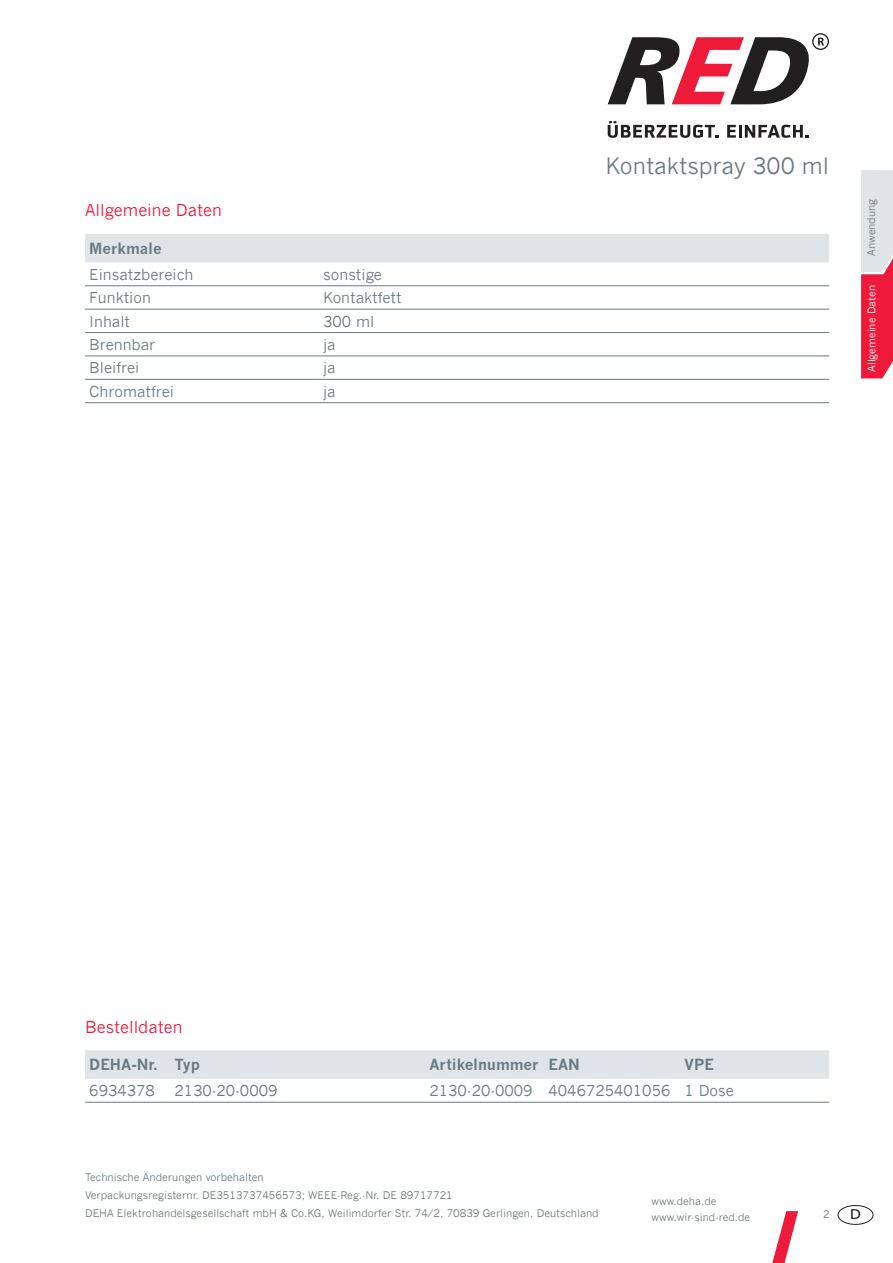
<style>
.page{position:relative;width:893px;height:1263px;background:#fff}
.page>*{position:absolute;margin:0;border:0;box-sizing:border-box;transform-origin:0 0}
.t1{font:22.5px "News Gothic";color:#6b7a83}
.t2{font:16.5px "News Gothic";color:#ed1a3a}
.t3{font:15px "News Gothic";color:#6b7a83}
.t4{font:700 15px "News Gothic";color:#6b7a83}
.t5{font:13.5px "Tahoma";color:#231f20;scale:1.17 1}
.t6{font:10.5px/18px "News Gothic";color:#6b7a83}
.t7{font:10.5px "News Gothic";color:#fff}
</style>
<div class="page">
<svg style="left:608px;top:121px;width:111px;height:17px"></svg>
<svg style="left:727px;top:125px;width:82px;height:13px"></svg>
<svg style="left:608px;top:33px;width:221px;height:71px"></svg>
<svg style="left:861px;top:170px;width:32px;height:208px;background:#e68092"></svg>
<svg style="left:772px;top:1211px;width:26px;height:52px"></svg>
<div style="left:838px;top:1205px;width:35px;height:19px;border:1px solid #231f20;border-radius:50%"></div>
<div style="left:85px;top:1050px;width:744px;height:29px;background:#dfe4e8"></div>
<hr style="left:85px;top:1102px;width:85px;height:1px;background:#6b7a83">
<hr style="left:170px;top:1102px;width:255px;height:1px;background:#6b7a83">
<hr style="left:425px;top:1102px;width:119px;height:1px;background:#6b7a83">
<hr style="left:544px;top:1102px;width:136px;height:1px;background:#6b7a83">
<hr style="left:680px;top:1102px;width:149px;height:1px;background:#6b7a83">
<div style="left:85px;top:234px;width:744px;height:28px;background:#dfe4e8"></div>
<hr style="left:85px;top:402px;width:234px;height:1px;background:#6b7a83">
<hr style="left:319px;top:402px;width:510px;height:1px;background:#6b7a83">
<hr style="left:85px;top:379px;width:234px;height:1px;background:#6b7a83">
<hr style="left:319px;top:379px;width:510px;height:1px;background:#6b7a83">
<hr style="left:85px;top:356px;width:234px;height:1px;background:#6b7a83">
<hr style="left:319px;top:356px;width:510px;height:1px;background:#6b7a83">
<hr style="left:85px;top:332px;width:234px;height:1px;background:#6b7a83">
<hr style="left:319px;top:332px;width:510px;height:1px;background:#6b7a83">
<hr style="left:85px;top:309px;width:234px;height:1px;background:#6b7a83">
<hr style="left:319px;top:309px;width:510px;height:1px;background:#6b7a83">
<hr style="left:85px;top:285px;width:234px;height:1px;background:#6b7a83">
<hr style="left:319px;top:285px;width:510px;height:1px;background:#6b7a83">
<h2 class="t2" style="left:85px;top:200px;width:138px">Allgemeine Daten</h2>
<h3 class="t4" style="left:89px;top:239px;width:74px">Merkmale</h3>
<h3 class="t3" style="left:89px;top:265px;width:106px">Einsatzbereich</h3>
<h3 class="t3" style="left:323px;top:265px;width:60px">sonstige</h3>
<h3 class="t3" style="left:89px;top:289px;width:63px">Funktion</h3>
<h3 class="t3" style="left:323px;top:289px;width:80px">Kontaktfett</h3>
<h3 class="t3" style="left:89px;top:312px;width:42px">Inhalt</h3>
<h3 class="t3" style="left:323px;top:312px;width:53px">300 ml</h3>
<h3 class="t3" style="left:89px;top:336px;width:68px">Brennbar</h3>
<h3 class="t3" style="left:323px;top:336px;width:14px">ja</h3>
<h3 class="t3" style="left:89px;top:359px;width:52px">Bleifrei</h3>
<h3 class="t3" style="left:323px;top:359px;width:14px">ja</h3>
<h3 class="t3" style="left:89px;top:382px;width:86px">Chromatfrei</h3>
<h3 class="t3" style="left:323px;top:382px;width:14px">ja</h3>
<h1 class="t1" style="left:605px;top:152px;width:225px">Kontaktspray 300 ml</h1>
<p class="t6" style="left:862px;top:256px;width:59px;rotate:-90deg">Anwendung</p>
<p class="t7" style="left:865px;top:372px;width:89px;rotate:-90deg">Allgemeine Daten</p>
<h2 class="t2" style="left:85px;top:1017px;width:99px">Bestelldaten</h2>
<h3 class="t4" style="left:89px;top:1055px;width:112px">DEHA-Nr. Typ</h3>
<h3 class="t4" style="left:429px;top:1055px;width:152px">Artikelnummer EAN</h3>
<h3 class="t4" style="left:685px;top:1055px;width:31px">VPE</h3>
<h3 class="t3" style="left:89px;top:1082px;width:67px">6934378</h3>
<h3 class="t3" style="left:174px;top:1082px;width:105px">2130-20-0009</h3>
<h3 class="t3" style="left:429px;top:1082px;width:306px">2130-20-0009 4046725401056 1 Dose</h3>
<p class="t6" style="left:85px;top:1168px;width:515px">Technische Änderungen vorbehalten<br>Verpackungsregisternr. DE3513737456573; WEEE-Reg.-Nr. DE 89717721<br>DEHA Elektrohandelsgesellschaft mbH &amp; Co.KG, Weilimdorfer Str. 74/2, 70839 Gerlingen, Deutschland</p>
<p class="t6" style="left:651px;top:1192px;width:100px;line-height:16.5px">www.deha.de www.wir-sind-red.de</p>
<p class="t6" style="left:823px;top:1205px;width:8px">2</p>
<p class="t5" style="left:850px;top:1205px;width:11px">D</p>
</div>
